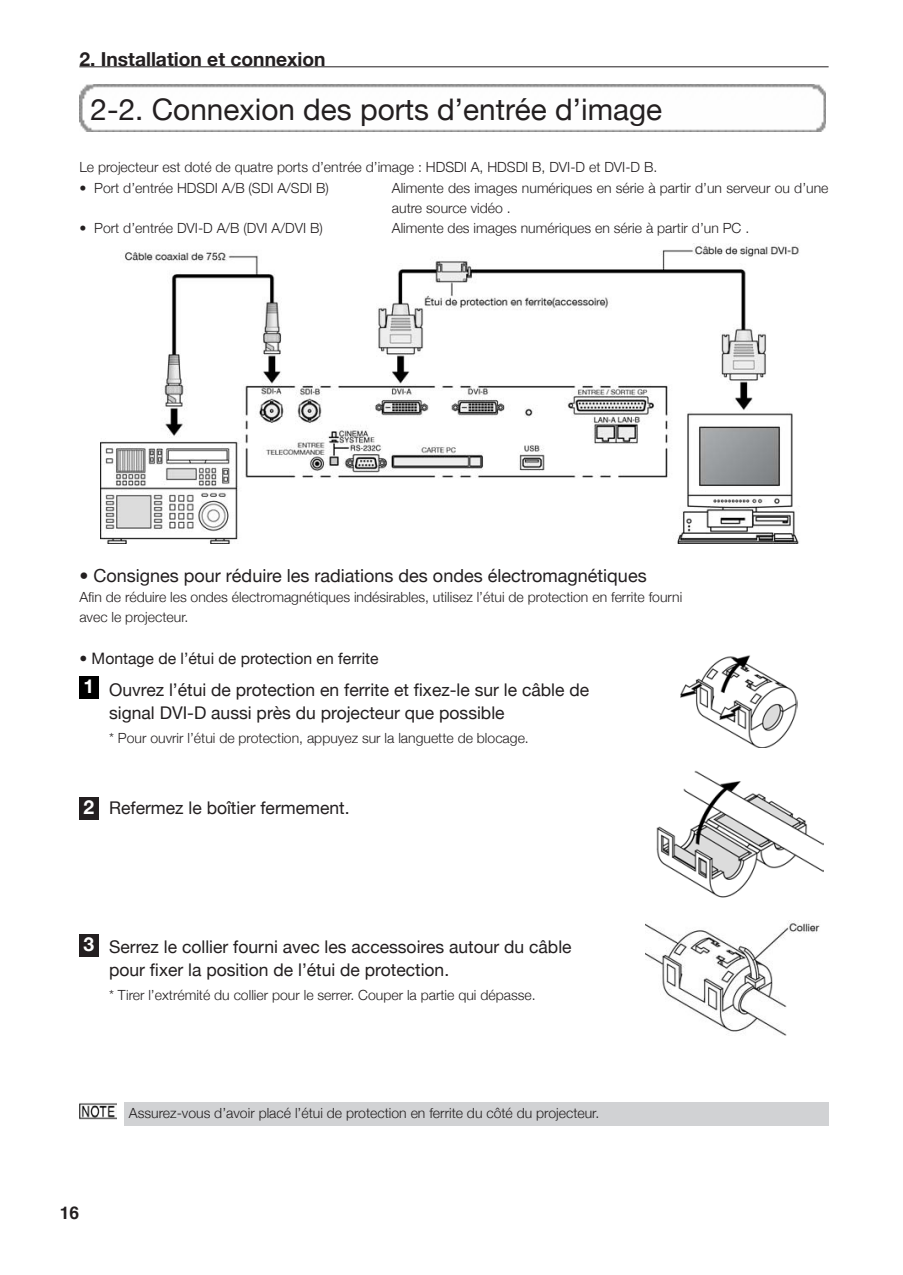
<style>
.page{position:relative;width:903px;height:1275px;background:#fff}
.page>*{position:absolute;margin:0;border:0;box-sizing:border-box;transform-origin:0 0}
.Finding1{font:29.75px "Helvetica Neue";color:#231f20}
.Pillar{font:700 19.25px "Helvetica Neue";color:#231f20}
.t1{font:700 19.25px "Helvetica Neue";color:#fff}
.Finding4{font:18.03px "Helvetica Neue";color:#231f20}
.Procedure_Text{font:17.5px/22.8px "Helvetica Neue";color:#231f20}
.t2{font:700 17.5px "Helvetica";color:#231f20}
.Finding5{font:15.75px "Helvetica Neue";color:#231f20}
.Text{font:300 14px/20.3px "Helvetica Neue";color:#231f20}
.Procedure_Text2{font:300 14px "Helvetica Neue";color:#231f20}
.Reference_Indent-Ins{font:300 14px "Helvetica Neue";color:#231f20}
</style>
<div class="page">
<hr style="left:79px;top:66px;width:749px;height:1px;background:#231f20">
<img style="left:79px;top:84px;width:746px;height:48px">
<img style="left:100px;top:243px;width:699px;height:300px">
<div style="left:79px;top:676px;width:20px;height:23px;background:#000"></div>
<div style="left:79px;top:797px;width:20px;height:23px;background:#231f20"></div>
<img style="left:656px;top:770px;width:167px;height:128px">
<div style="left:79px;top:934px;width:20px;height:23px;background:#231f20"></div>
<img style="left:645px;top:921px;width:175px;height:115px">
<img style="left:79px;top:1103px;width:37px;height:17px">
<div style="left:124px;top:1102px;width:704px;height:23px;background:#d1d2d4"></div>
<img style="left:680px;top:655px;width:117px;height:93px">
<p class="Pillar" style="left:79px;top:48px;width:248px">2. Installation et connexion</p>
<p class="Finding1" style="left:91px;top:92px;width:573px">2-2. Connexion des ports d’entrée d’image</p>
<p class="Text" style="left:79px;top:157px;width:579px">Le projecteur est doté de quatre ports d’entrée d’image : HDSDI A, HDSDI B, DVI-D et DVI-D B.</p>
<p class="Text" style="left:79px;top:177px;width:251px">• Port d’entrée HDSDI A/B (SDI A/SDI B)</p>
<p class="Text" style="left:392px;top:177px;width:438px">Alimente des images numériques en série à partir d’un serveur ou d’une autre source vidéo .</p>
<p class="Text" style="left:79px;top:218px;width:245px">• Port d’entrée DVI-D A/B (DVI A/DVI B)</p>
<p class="Text" style="left:392px;top:218px;width:359px">Alimente des images numériques en série à partir d’un PC .</p>
<p class="Finding4" style="left:79px;top:564px;width:569px">• Consignes pour réduire les radiations des ondes électromagnétiques</p>
<p class="Text" style="left:79px;top:586px;width:604px">Afin de réduire les ondes électromagnétiques indésirables, utilisez l’étui de protection en ferrite fourni</p>
<p class="Text" style="left:79px;top:607px;width:110px">avec le projecteur.</p>
<p class="Finding5" style="left:79px;top:649px;width:301px">• Montage de l’étui de protection en ferrite</p>
<p class="t1" style="left:84px;top:674px;width:12px">1</p>
<p class="Procedure_Text" style="left:109px;top:678px;width:481px">Ouvrez l’étui de protection en ferrite et fixez-le sur le câble de signal DVI-D aussi près du projecteur que possible</p>
<p class="Procedure_Text2" style="left:109px;top:730px;width:421px">* Pour ouvrir l’étui de protection, appuyez sur la languette de blocage.</p>
<p class="t1" style="left:84px;top:795px;width:12px">2</p>
<p class="Procedure_Text" style="left:109px;top:796px;width:242px">Refermez le boîtier fermement.</p>
<p class="t1" style="left:84px;top:933px;width:12px">3</p>
<p class="Procedure_Text" style="left:109px;top:936px;width:464px">Serrez le collier fourni avec les accessoires autour du câble pour fixer la position de l’étui de protection.</p>
<p class="Procedure_Text2" style="left:109px;top:987px;width:428px">* Tirer l’extrémité du collier pour le serrer. Couper la partie qui dépasse.</p>
<p class="t2" style="left:60px;top:1198px;width:21px">16</p>
<p class="Reference_Indent-Ins" style="left:129px;top:1104px;width:472px">Assurez-vous d’avoir placé l’étui de protection en ferrite du côté du projecteur.</p>
</div>
